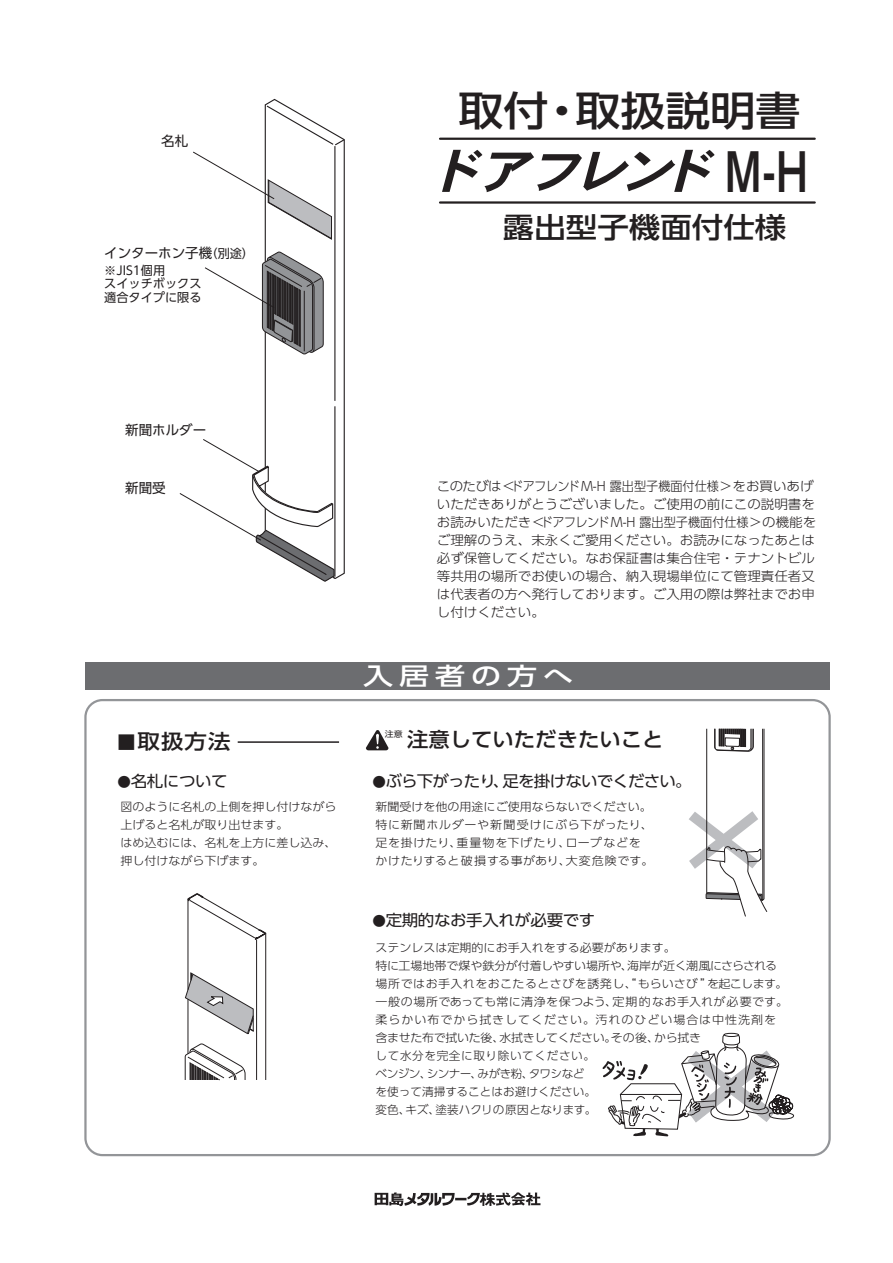
<style>
.page{position:relative;width:893px;height:1263px;background:#fff}
.page>*{position:absolute;margin:0;border:0;box-sizing:border-box;transform-origin:0 0}
.t1{font:700 51.75px "Shin Go De";color:#231f20;scale:.74 1}
.t2{font:500 40.5px "UD Shin Go Pro";color:#231f20;scale:1.11 1}
.t3{font:500 28.35px "UD Shin Go Pro";color:#231f20;scale:1.11 1}
.t4{font:500 24px "UD Shin Go Pro";letter-spacing:.2em;color:#fff;scale:1.25 1}
.t5{font:500 20.25px "UD Shin Go Pro";color:#231f20;scale:1.06 1}
.t6{font:500 20.25px "UD Shin Go Pro";color:#231f20;scale:1.11 1}
.t7{font:15.6px "UD Shin Go Pro";letter-spacing:-.05em;color:#231f20;scale:1.05 1}
.t8{font:15.6px "UD Shin Go Pro";letter-spacing:-.025em;color:#231f20;scale:1.05 1}
.t9{font:13.5px "UD Shin Go Pro";color:#231f20}
.t10{font:300 12.9px/18px "UD Shin Go Pro";color:#231f20;scale:1.05 1}
.t11{font:12.15px/13.5px "UD Shin Go Pro";color:#231f20}
.t12{font:300 11.4px/18px "UD Shin Go Pro";color:#231f20;scale:1.05 1}
.t13{font:300 11.4px/18px "UD Shin Go Pro";letter-spacing:.05em;color:#231f20;scale:1.05 1}
.t14{font:8.1px "UD Shin Go Pro";color:#231f20;scale:1.11 1}
.s1{font-size:12.15px}
.s2{font-size:18px}
.s3{font-size:13.5px}
</style>
<div class="page">
<div style="left:85px;top:662px;width:745px;height:27px;background:#6c6d70"></div>
<svg style="left:366px;top:730px;width:22px;height:20px"></svg>
<hr style="left:238px;top:741px;width:101px;height:2px;background:#231f20">
<hr style="left:256px;top:939px;width:1px;height:141px;background:#231f20">
<svg style="left:185px;top:972px;width:69px;height:62px"></svg>
<hr style="left:188px;top:899px;width:1px;height:91px;background:#231f20">
<hr style="left:188px;top:999px;width:1px;height:55px;background:#231f20">
<hr style="left:265px;top:933px;width:1px;height:147px;background:#231f20">
<svg style="left:187px;top:893px;width:80px;height:48px"></svg>
<svg style="left:184px;top:1043px;width:62px;height:38px"></svg>
<svg style="left:689px;top:728px;width:79px;height:189px"></svg>
<svg style="left:602px;top:1033px;width:193px;height:124px"></svg>
<hr style="left:440px;top:201px;width:375px;height:3px;background:#231f20">
<hr style="left:440px;top:138px;width:375px;height:2px;background:#231f20">
<svg style="left:375px;top:1192px;width:165px;height:14px"></svg>
<svg style="left:442px;top:150px;width:273px;height:42px"></svg>
<svg style="left:179px;top:98px;width:166px;height:484px"></svg>
<div style="left:84px;top:699px;width:747px;height:457px;border:2px solid #939598;border-radius:17px"></div>
<p class="t9" style="left:161px;top:130px;width:28px">名札</p>
<p class="t9" style="left:104px;top:242px;width:151px">インターホン子機<span class="s1">（別途）</span></p>
<p class="t11" style="left:104px;top:263px;width:99px">※JIS1個用<br>スイッチボックス適合タイプに限る</p>
<p class="t9" style="left:125px;top:419px;width:83px">新聞ホルダー</p>
<p class="t9" style="left:125px;top:477px;width:42px">新聞受</p>
<h2 class="t2" style="left:459px;top:77px;width:310px">取付・取扱説明書</h2>
<h1 class="t1" style="left:725px;top:138px;width:113px">M-H</h1>
<h3 class="t3" style="left:503px;top:204px;width:257px">露出型子機面付仕様</h3>
<p class="t10" style="left:437px;top:477px;width:363px">このたびは＜ドアフレンドM-H 露出型子機面付仕様＞をお買いあげいただきありがとうございました。ご使用の前にこの説明書をお読みいただき＜ドアフレンドM-H 露出型子機面付仕様＞の機能をご理解のうえ、末永くご愛用ください。お読みになったあとは必ず保管してください。なお保証書は集合住宅・テナントビル等共用の場所でお使いの場合、納入現場単位にて管理責任者又は代表者の方へ発行しております。ご入用の際は弊社までお申し付けください。</p>
<h3 class="t4" style="left:363px;top:656px;width:169px">入居者の方へ</h3>
<h3 class="t6" style="left:118px;top:724px;width:103px"><span class="s2">■</span>取扱方法</h3>
<p class="t14" style="left:385px;top:727px;width:18px">注意</p>
<h3 class="t5" style="left:407px;top:723px;width:243px">注意していただきたいこと</h3>
<h3 class="t8" style="left:118px;top:769px;width:106px"><span class="s3">●</span>名札について</h3>
<p class="t12" style="left:121px;top:797px;width:207px">図のように名札の上側を押し付けながら上げると名札が取り出せます。<br>はめ込むには、名札を上方に差し込み、押し付けながら下げます。</p>
<h3 class="t7" style="left:373px;top:769px;width:305px"><span class="s3">●</span>ぶら下がったり、足を掛けないでください。</h3>
<p class="t13" style="left:376px;top:797px;width:266px">新聞受けを他の用途にご使用ならないでください。特に新聞ホルダーや新聞受けにぶら下がったり、足を掛けたり、重量物を下げたり、ロープなどをかけたりすると破損する事があり、大変危険です。</p>
<h3 class="t8" style="left:373px;top:907px;width:214px"><span class="s3">●</span>定期的なお手入れが必要です</h3>
<p class="t12" style="left:376px;top:938px;width:394px">ステンレスは定期的にお手入れをする必要があります。<br>特に工場地帯で煤や鉄分が付着しやすい場所や、海岸が近く潮風にさらされる場所ではお手入れをおこたるとさびを誘発し“、もらいさび ”を起こします。一般の場所であっても常に清浄を保つよう、定期的なお手入れが必要です。柔らかい布でから拭きしてください。汚れのひどい場合は中性洗剤を含ませた布で拭いた後、水拭きしてください。その後、から拭き<br>して水分を完全に取り除いてください。<br>ベンジン、シンナー、みがき粉、タワシなど<br>を使って清掃することはお避けください。<br>変色、キズ、塗装ハクリの原因となります。</p>
</div>
